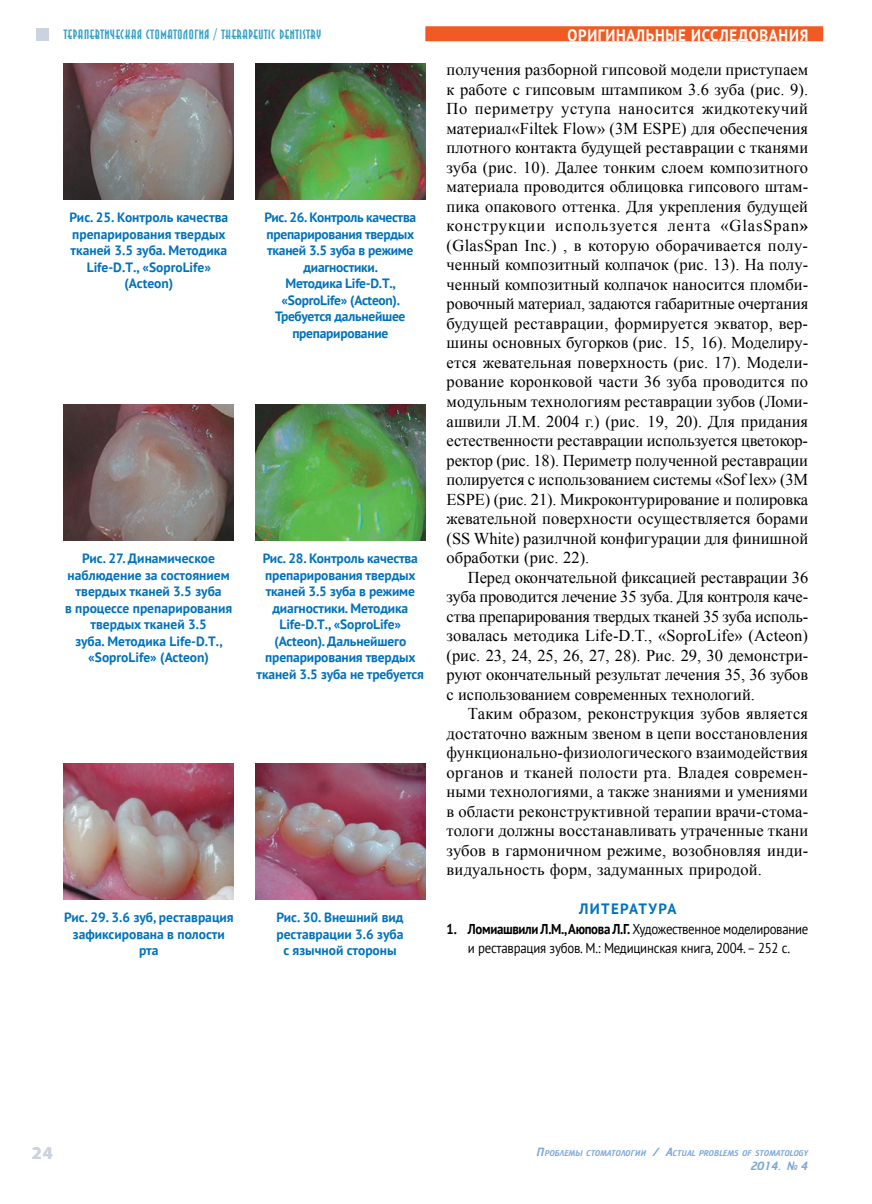
<style>
.page{position:relative;width:872px;height:1204px;background:#fff}
.page>*{position:absolute;margin:0;border:0;box-sizing:border-box;transform-origin:0 0}
.t1{font:700 18px "Myriad Pro";color:#ccd3e0}
.t2{font:16.5px/19.5px "Times New Roman";color:#000;text-align:justify}
.t3{font:700 16.5px "PT Sans";letter-spacing:.05em;color:#fff;scale:.9 1}
.t4{font:700 15px "PT Sans";color:#0072bc}
.t5{font:14.25px/19.5px "PT Sans";letter-spacing:-.015em;color:#000;text-align:center;scale:.9 1}
.t6{font:700 13.5px/16.5px "PT Sans";letter-spacing:-.01em;color:#0072bc;text-align:center}
.t7{font:700 13.5px "Anna C";letter-spacing:.05em;color:#37a1c5}
.t8{font:12px "Cricket";color:#7da7d8}
.t9{font:8.4px "Cricket";letter-spacing:.005em;color:#7da7d8}
.s1{font-weight:700}
.s2{font-size:12px}
</style>
<div class="page">
<div style="left:425px;top:26px;width:398px;height:15px;background:#f15a22"></div>
<div style="left:36px;top:28px;width:13px;height:12px;background:#ccd3e0"></div>
<img style="left:64px;top:64px;width:170px;height:135px">
<img style="left:64px;top:763px;width:170px;height:136px">
<img style="left:64px;top:405px;width:170px;height:135px">
<img style="left:255px;top:64px;width:170px;height:135px">
<img style="left:255px;top:763px;width:170px;height:136px">
<img style="left:255px;top:405px;width:170px;height:136px">
<p class="t7" style="left:64px;top:27px;width:259px">ТЕРАПЕВТИЧЕСКАЯ СТОМАТОЛОГИЯ / THERAPEUTIC DENTISTRY</p>
<p class="t6" style="left:70px;top:209px;width:160px">Рис. 25. Контроль качества препарирования твердых тканей 3.5 зуба. Методика<br>Life-D.T., «SoproLife» (Acteon)</p>
<p class="t6" style="left:264px;top:209px;width:153px">Рис. 26. Контроль качества препарирования твердых тканей 3.5 зуба в режиме диагностики.<br>Методика Life-D.T., «SoproLife» (Acteon).<br>Требуется дальнейшее препарирование</p>
<p class="t6" style="left:65px;top:550px;width:169px">Рис. 27. Динамическое наблюдение за состоянием твердых тканей 3.5 зуба<br>в процессе препарирования твердых тканей 3.5<br>зуба. Методика Life-D.T., «SoproLife» (Acteon)</p>
<p class="t6" style="left:257px;top:550px;width:169px">Рис. 28. Контроль качества препарирования твердых тканей 3.5 зуба в режиме диагностики. Методика<br>Life-D.T., «SoproLife» (Acteon). Дальнейшего препарирования твердых тканей 3.5 зуба не требуется</p>
<p class="t6" style="left:64px;top:908px;width:171px">Рис. 29. 3.6 зуб, реставрация зафиксирована в полости рта</p>
<p class="t6" style="left:276px;top:908px;width:129px">Рис. 30. Внешний вид реставрации 3.6 зуба с язычной стороны</p>
<p class="t3" style="left:567px;top:24px;width:269px">ОРИГИНАЛЬНЫЕ ИССЛЕДОВАНИЯ</p>
<p class="t2" style="left:446px;top:60px;width:363px">получения разборной гипсовой модели приступаем к работе с гипсовым штампиком 3.6 зуба (рис. 9).<br>По периметру уступа наносится жидкотекучий материал«Filtek Flow» (3М ESPE) для обеспечения плотного контакта будущей реставрации с тканями зуба (рис. 10). Далее тонким слоем композитного материала проводится облицовка гипсового штам&shy;пика опакового оттенка. Для укрепления будущей конструкции используется лента «GlasSpan<span class="s1">» </span>(GlasSpan Inc.) , в которую оборачивается полу&shy;ченный композитный колпачок (рис. 13). На полу&shy;ченный композитный колпачок наносится пломби&shy;ровочный материал, задаются габаритные очертания будущей реставрации, формируется экватор, вер&shy;шины основных бугорков (рис. 15, 16). Моделиру&shy;ется жевательная поверхность (рис. 17). Модели&shy;рование коронковой части 36 зуба проводится по модульным технологиям реставрации зубов (Ломи&shy;ашвили Л.М. 2004 г.) (рис. 19, 20). Для придания естественности реставрации используется цветокор&shy;ректор (рис. 18). Периметр полученной реставрации полируется с использованием системы «Sof lex» (3М ESPE) (рис. 21). Микроконтурирование и полировка жевательной поверхности осуществляется борами (SS White) разилчной конфигурации для финишной обработки (рис. 22).</p>
<p class="t2" style="left:446px;top:567px;width:363px;text-indent:21px">Перед окончательной фиксацией реставрации 36 зуба проводится лечение 35 зуба. Для контроля каче&shy;ства препарирования твердых тканей 35 зуба исполь&shy;зовалась методика Life-D.T., «SoproLife» (Acteon) (рис. 23, 24, 25, 26, 27, 28). Рис. 29, 30 демонстри&shy;руют окончательный результат лечения 35, 36 зубов с использованием современных технологий.</p>
<p class="t2" style="left:446px;top:703px;width:363px;text-indent:21px">Таким образом, реконструкция зубов является достаточно важным звеном в цепи восстановления функционально-физиологического взаимодействия органов и тканей полости рта. Владея современ&shy;ными технологиями, а также знаниями и умениями в области реконструктивной терапии врачи-стома&shy;тологи должны восстанавливать утраченные ткани зубов в гармоничном режиме, возобновляя инди&shy;видуальность форм, задуманных природой.</p>
<p class="t4" style="left:579px;top:899px;width:22px">Литерат</p>
<p class="t4" style="left:648px;top:899px;width:20px">ура</p>
<p class="t5" style="left:446px;top:918px;width:403px"><span class="s1">1. Ломиашвили Л.М., Аюпова Л.Г.</span> Художественное моделирование и реставрация зубов. М.: Медицинская книга, 2004. – 252 с.</p>
<p class="t1" style="left:32px;top:1141px;width:22px">24</p>
<p class="t9" style="left:537px;top:1148px;width:273px"><span class="s2">П</span>РОБЛЕМЫ СТОМАТОЛОГИИ <span class="s2">/ A</span>CTUAL PROBLEMS OF STOMATOLOGY</p>
<p class="t8" style="left:750px;top:1159px;width:59px">2014. № 4</p>
</div>
